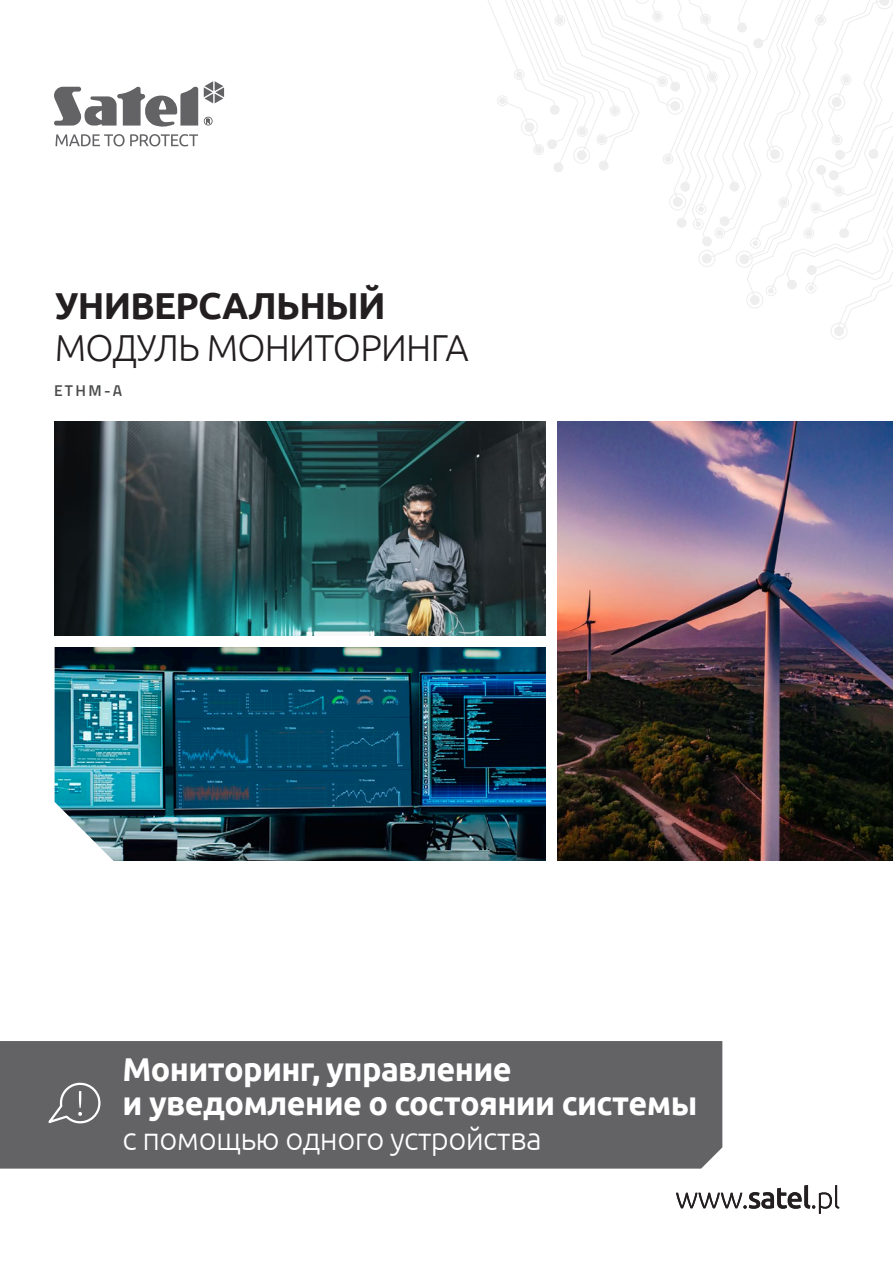
<style>
.page{position:relative;width:893px;height:1263px;background:#fff}
.page>*{position:absolute;margin:0;border:0;box-sizing:border-box;transform-origin:0 0}
.t1{font:300 37.5px "Ubuntu";letter-spacing:-.02em;color:#231f20}
.t2{font:700 37.5px "Ubuntu";letter-spacing:-.02em;color:#231f20}
.t3{font:700 33px/34.5px "Ubuntu";letter-spacing:-.02em;color:#fff}
.t4{font:300 31.5px "Ubuntu";letter-spacing:-.02em;color:#fff}
.t5{font:600 15.6px "Cairo";color:#4b4c4d}
</style>
<div class="page">
<svg style="left:488px;top:0;width:405px;height:340px"></svg>
<img style="left:54px;top:421px;width:492px;height:215px">
<svg style="left:54px;top:86px;width:144px;height:41px"></svg>
<svg style="left:204px;top:81px;width:20px;height:22px"></svg>
<svg style="left:204px;top:117px;width:9px;height:9px"></svg>
<svg style="left:56px;top:134px;width:142px;height:12px"></svg>
<img style="left:55px;top:647px;width:491px;height:214px">
<img style="left:557px;top:421px;width:336px;height:440px">
<div style="left:0;top:1041px;width:722px;height:127px;background:#636366"></div>
<svg style="left:44px;top:1081px;width:58px;height:45px;background:#79797b"></svg>
<svg style="left:676px;top:1185px;width:163px;height:29px"></svg>
<p class="t2" style="left:55px;top:283px;width:332px">УНИВЕРСАЛЬНЫЙ</p>
<p class="t1" style="left:55px;top:325px;width:416px">МОДУЛЬ МОНИТОРИНГА</p>
<p class="t5" style="left:54px;top:379px;width:70px">ETHM-A</p>
<p class="t3" style="left:123px;top:1051px;width:576px">Мониторинг, управление<br>и уведомление о состоянии системы</p>
<p class="t4" style="left:123px;top:1119px;width:421px">с помощью одного устройства</p>
</div>
